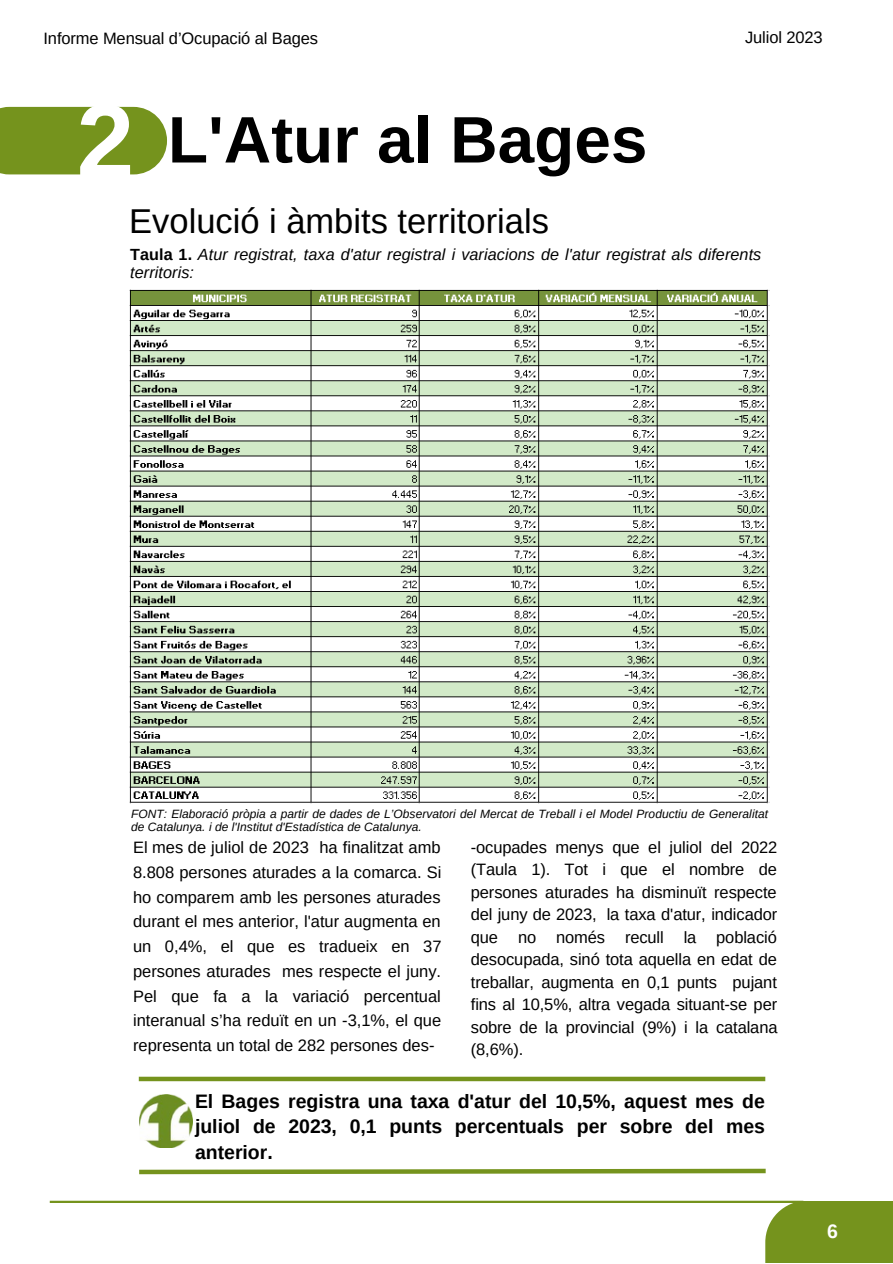
<style>
.page{position:relative;width:893px;height:1264px;background:#fff}
.page>*{position:absolute;margin:0;border:0;box-sizing:border-box;transform-origin:0 0}
.t1{font:700 103.65px "Arimo";color:#fff}
.t2{font:700 65.7px "Arimo";color:#000}
.t3{font:34.5px "Arimo";color:#000}
.t4{font:700 19.5px/25.8px "Arimo";color:#000;text-align:justify}
.t5{font:700 19.5px "Arimo";color:#fff}
.t6{font:16.5px/22.5px "Arimo";letter-spacing:-.005em;color:#000;text-align:justify}
.t7{font:italic 16.2px/17.7px "Arimo";letter-spacing:.005em;color:#000}
.t8{font:italic 12px/13px "Arimo";letter-spacing:.005em;color:#000}
.s1{font-weight:700;font-style:normal}
</style>
<div class="page">
<hr style="left:50px;top:1200px;width:753px;height:2px;background:#75931d">
<div style="left:0;top:107px;width:167px;height:67px;background:#75931d"></div>
<div style="left:765px;top:1200px;width:127px;height:62px;background:#75931d"></div>
<div style="left:139px;top:1076px;width:626px;height:5px;background:#75931d"></div>
<svg style="left:139px;top:1168px;width:627px;height:7px"></svg>
<img style="left:139px;top:1094px;width:54px;height:53px">
<img style="left:129px;top:290px;width:640px;height:513px">
<p class="t6" style="left:43px;top:27px;width:276px">Informe Mensual d’Ocupació al Bages</p>
<p class="t1" style="left:77px;top:83px;width:59px">2</p>
<p class="t2" style="left:168px;top:103px;width:481px">L'Atur al Bages</p>
<p class="t3" style="left:129px;top:202px;width:421px">Evolució i àmbits territorials</p>
<p class="t6" style="left:745px;top:26px;width:79px">Juliol 2023</p>
<p class="t7" style="left:130px;top:246px;width:632px"><span class="s1">Taula 1.</span> Atur registrat, taxa d'atur registral i variacions de l'atur registrat als diferents territoris:</p>
<p class="t8" style="left:131px;top:807px;width:638px">FONT: Elaboració pròpia a partir de dades de L’Observatori del Mercat de Treball i el Model Productiu de Generalitat de Catalunya. i de l'Institut d'Estadística de Catalunya.</p>
<p class="t6" style="left:133px;top:835px;width:310px;line-height:24.8px">El mes de juliol de 2023 ha finalitzat amb 8.808 persones aturades a la comarca. Si ho comparem amb les persones aturades durant el mes anterior, l'atur augmenta en un 0,4%, el que es tradueix en 37 persones aturades mes respecte el juny.<br>Pel que fa a la variació percentual interanual s’ha reduït en un -3,1%, el que representa un total de 282 persones des-</p>
<p class="t6" style="left:471px;top:836px;width:308px">-ocupades menys que el juliol del 2022 (Taula 1). Tot i que el nombre de persones aturades ha disminuït respecte del juny de 2023, la taxa d'atur, indicador que no només recull la població desocupada, sinó tota aquella en edat de treballar, augmenta en 0,1 punts pujant fins al 10,5%, altra vegada situant-se per sobre de la provincial (9%) i la catalana (8,6%).</p>
<p class="t4" style="left:195px;top:1087px;width:571px">El Bages registra una taxa d'atur del 10,5%, aquest mes de juliol de 2023, 0,1 punts percentuals per sobre del mes anterior.</p>
<p class="t5" style="left:827px;top:1220px;width:12px">6</p>
<p class="t5" style="left:829px;top:1228px;width:12px">5</p>
</div>
